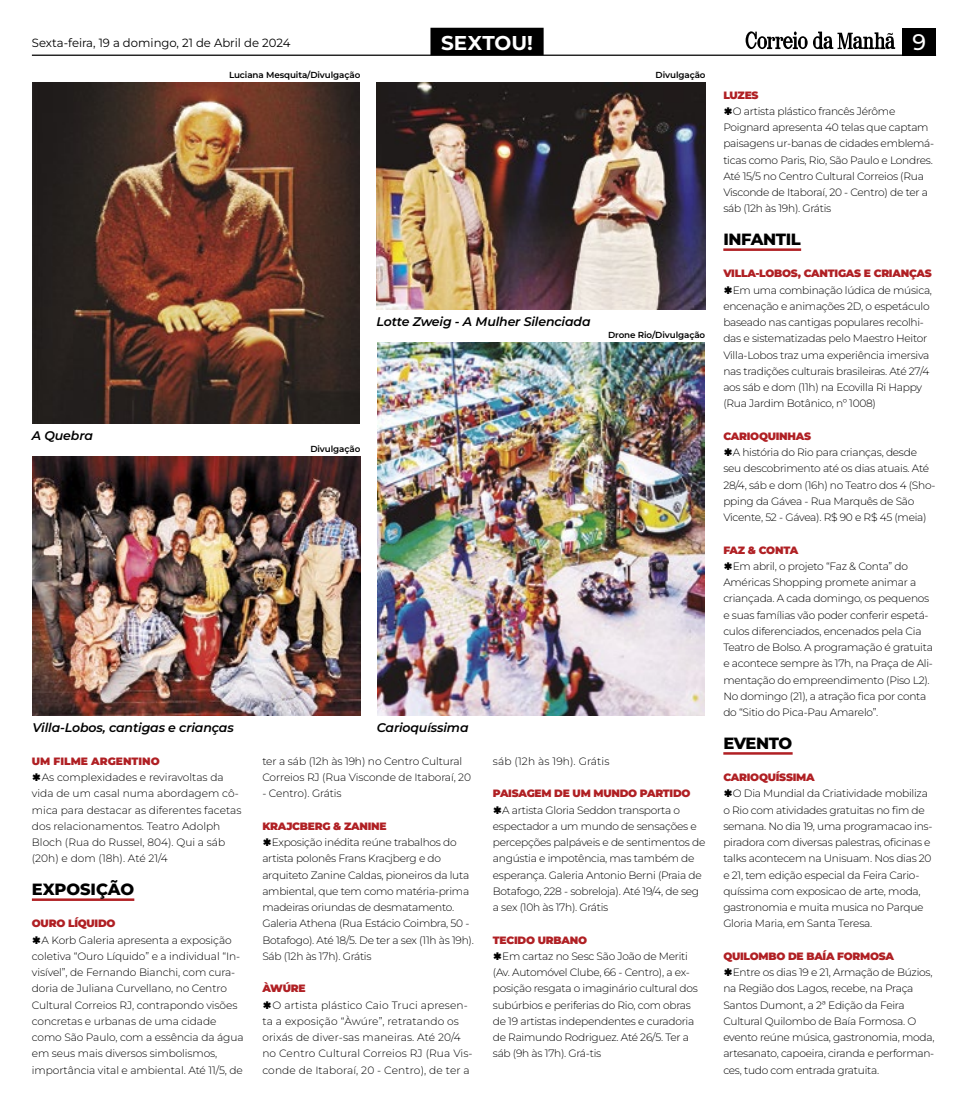
<style>
.page{position:relative;width:968px;height:1102px;background:#fff}
.page>*{position:absolute;margin:0;border:0;box-sizing:border-box;transform-origin:0 0}
.t1{font:500 22.5px "Montserrat";color:#fff}
.t2{font:700 20px "Montserrat";letter-spacing:.005em;color:#fff}
.t3{font:800 16.25px "Montserrat";letter-spacing:-.025em;color:#000}
.t4{font:800 16.25px "Montserrat";letter-spacing:-.005em;color:#000}
.t5{font:italic 600 12.5px "Montserrat";letter-spacing:-.01em;color:#000}
.t6{font:11.88px "Montserrat";color:#000}
.t7{font:300 10.62px/16.2px "Montserrat";letter-spacing:-.025em;color:#000}
.t8{font:300 10.62px/16.2px "Montserrat";letter-spacing:.01em;color:#000}
.t9{font:300 10.62px/16.2px "Montserrat";color:#000}
.t10{font:900 10.62px "Montserrat";letter-spacing:-.025em;color:#b02024}
.t11{font:900 10.62px "Montserrat";color:#b02024}
.t12{font:600 8.75px "Montserrat";letter-spacing:-.01em;color:#000}
</style>
<div class="page">
<hr style="left:32px;top:55px;width:903px;height:1px;background:#000">
<svg style="left:745px;top:31px;width:150px;height:19px"></svg>
<div style="left:902px;top:28px;width:33px;height:28px;background:#000"></div>
<div style="left:430px;top:28px;width:113px;height:27px;background:#000"></div>
<hr style="left:32px;top:898px;width:102px;height:3px;background:#b02024">
<hr style="left:723px;top:248px;width:78px;height:3px;background:#b02024">
<hr style="left:723px;top:752px;width:69px;height:3px;background:#b02024">
<img style="left:33px;top:456px;width:327px;height:260px">
<img style="left:377px;top:83px;width:328px;height:226px">
<img style="left:32px;top:83px;width:328px;height:341px">
<img style="left:377px;top:342px;width:327px;height:374px">
<p class="t6" style="left:32px;top:38px;width:260px">Sexta-feira, 19 a domingo, 21 de Abril de 2024</p>
<h2 class="t2" style="left:441px;top:31px;width:93px">SEXTOU!</h2>
<h1 class="t1" style="left:912px;top:29px;width:15px">9</h1>
<p class="t5" style="left:32px;top:430px;width:62px">A Quebra</p>
<p class="t12" style="left:229px;top:71px;width:133px">Luciana Mesquita/Divulgação</p>
<p class="t12" style="left:655px;top:71px;width:51px">Divulgação</p>
<p class="t5" style="left:376px;top:316px;width:215px">Lotte Zweig - A Mulher Silenciada</p>
<p class="t12" style="left:608px;top:331px;width:99px">Drone Rio/Divulgação</p>
<p class="t12" style="left:310px;top:445px;width:51px">Divulgação</p>
<p class="t5" style="left:32px;top:723px;width:203px">Villa-Lobos, cantigas e crianças</p>
<p class="t5" style="left:377px;top:723px;width:93px">Carioquíssima</p>
<p class="t11" style="left:32px;top:757px;width:129px">UM FILME ARGENTINO</p>
<p class="t9" style="left:32px;top:770px;width:211px;text-indent:10px">As complexidades e reviravoltas da vida de um casal numa abordagem cô&shy;mica para destacar as diferentes facetas dos relacionamentos. Teatro Adolph Bloch (Rua do Russel, 804). Qui a sáb (20h) e dom (18h). Até 21/4</p>
<h3 class="t4" style="left:32px;top:883px;width:104px">EXPOSIÇÃO</h3>
<p class="t10" style="left:32px;top:920px;width:85px">OURO LÍQUIDO</p>
<p class="t7" style="left:32px;top:932px;width:213px;text-indent:10px">A Korb Galeria apresenta a exposição coletiva “Ouro Líquido” e a individual “In&shy;visível”, de Fernando Bianchi, com cura&shy;doria de Juliana Curvellano, no Centro Cultural Correios RJ, contrapondo visões concretas e urbanas de uma cidade como São Paulo, com a essência da água em seus mais diversos simbolismos, importância vital e ambiental. Até 11/5, de</p>
<p class="t7" style="left:262px;top:753px;width:210px">ter a sáb (12h às 19h) no Centro Cultural<br>Correios RJ (Rua Visconde de Itaboraí, 20</p>
<p class="t7" style="left:262px;top:786px;width:81px">- Centro). Grátis</p>
<p class="t10" style="left:262px;top:822px;width:126px">KRAJCBERG &amp; ZANINE</p>
<p class="t7" style="left:262px;top:835px;width:213px;text-indent:9px">Exposição inédita reúne trabalhos do artista polonês Frans Kracjberg e do arquiteto Zanine Caldas, pioneiros da luta ambiental, que tem como matéria-prima madeiras oriundas de desmatamento.<br>Galeria Athena (Rua Estácio Coimbra, 50 - Botafogo). Até 18/5. De ter a sex (11h às 19h).<br>Sáb (12h às 17h). Grátis</p>
<p class="t10" style="left:262px;top:985px;width:45px">ÀWÚRE</p>
<p class="t8" style="left:262px;top:997px;width:212px;text-indent:10px">O artista plástico Caio Truci apresen&shy;ta a exposição “Àwúre”, retratando os orixás de diver-sas maneiras. Até 20/4 no Centro Cultural Correios RJ (Rua Vis&shy;conde de Itaboraí, 20 - Centro), de ter a</p>
<p class="t8" style="left:493px;top:753px;width:118px">sáb (12h às 19h). Grátis</p>
<p class="t10" style="left:493px;top:790px;width:199px">PAISAGEM DE UM MUNDO PARTIDO</p>
<p class="t7" style="left:493px;top:802px;width:214px;text-indent:9px">A artista Gloria Seddon transporta o espectador a um mundo de sensações e percepções palpáveis e de sentimentos de angústia e impotência, mas também de esperança. Galeria Antonio Berni (Praia de Botafogo, 228 - sobreloja). Até 19/4, de seg a sex (10h às 17h). Grátis</p>
<p class="t10" style="left:493px;top:936px;width:96px">TECIDO URBANO</p>
<p class="t7" style="left:493px;top:948px;width:206px;text-indent:9px">Em cartaz no Sesc São João de Meriti (Av. Automóvel Clube, 66 - Centro), a ex&shy;posição resgata o imaginário cultural dos subúrbios e periferias do Rio, com obras de 19 artistas independentes e curadoria de Raimundo Rodriguez. Até 26/5. Ter a sáb (9h às 17h). Grá-tis</p>
<p class="t10" style="left:723px;top:91px;width:37px">LUZES</p>
<p class="t7" style="left:723px;top:103px;width:212px;text-indent:9px">O artista plástico francês Jérôme Poignard apresenta 40 telas que captam paisagens ur-banas de cidades emblemá&shy;ticas como Paris, Rio, São Paulo e Londres.<br>Até 15/5 no Centro Cultural Correios (Rua Visconde de Itaboraí, 20 - Centro) de ter a sáb (12h às 19h). Grátis</p>
<h3 class="t3" style="left:723px;top:233px;width:79px">INFANTIL</h3>
<p class="t10" style="left:723px;top:270px;width:210px">VILLA-LOBOS, CANTIGAS E CRIANÇAS</p>
<p class="t7" style="left:723px;top:282px;width:210px;text-indent:9px">Em uma combinação lúdica de música, encenação e animações 2D, o espetáculo baseado nas cantigas populares recolhi&shy;das e sistematizadas pelo Maestro Heitor Villa-Lobos traz uma experiência imersiva nas tradições culturais brasileiras. Até 27/4 aos sáb e dom (11h) na Ecovilla Ri Happy (Rua Jardim Botânico, nº 1008)</p>
<p class="t10" style="left:723px;top:432px;width:89px">CARIOQUINHAS</p>
<p class="t7" style="left:723px;top:445px;width:214px;text-indent:9px">A história do Rio para crianças, desde seu descobrimento até os dias atuais. Até 28/4, sáb e dom (16h) no Teatro dos 4 (Sho&shy;pping da Gávea - Rua Marquês de São Vicente, 52 - Gávea). R$ 90 e R$ 45 (meia)</p>
<p class="t10" style="left:723px;top:546px;width:76px">FAZ &amp; CONTA</p>
<p class="t7" style="left:723px;top:558px;width:211px;text-indent:9px">Em abril, o projeto “Faz &amp; Conta” do Américas Shopping promete animar a criançada. A cada domingo, os pequenos e suas famílias vão poder conferir espetá&shy;culos diferenciados, encenados pela Cia Teatro de Bolso. A programação é gratuita e acontece sempre às 17h, na Praça de Ali&shy;mentação do empreendimento (Piso L2).<br>No domingo (21), a atração fica por conta do “Sitio do Pica-Pau Amarelo”.</p>
<h3 class="t3" style="left:723px;top:737px;width:70px">EVENTO</h3>
<p class="t10" style="left:723px;top:774px;width:93px">CARIOQUÍSSIMA</p>
<p class="t7" style="left:723px;top:786px;width:210px;text-indent:9px">O Dia Mundial da Criatividade mobiliza o Rio com atividades gratuitas no fim de semana. No dia 19, uma programacao ins&shy;piradora com diversas palestras, oficinas e talks acontecem na Unisuam. Nos dias 20 e 21, tem edição especial da Feira Cario&shy;quíssima com exposicao de arte, moda, gastronomia e muita musica no Parque Gloria Maria, em Santa Teresa.</p>
<p class="t10" style="left:723px;top:952px;width:172px">QUILOMBO DE BAÍA FORMOSA</p>
<p class="t7" style="left:723px;top:965px;width:212px;text-indent:9px">Entre os dias 19 e 21, Armação de Búzios, na Região dos Lagos, recebe, na Praça Santos Dumont, a 2ª Edição da Feira Cultural Quilombo de Baía Formosa. O evento reúne música, gastronomia, moda, artesanato, capoeira, ciranda e performan&shy;ces, tudo com entrada gratuita.</p>
</div>
